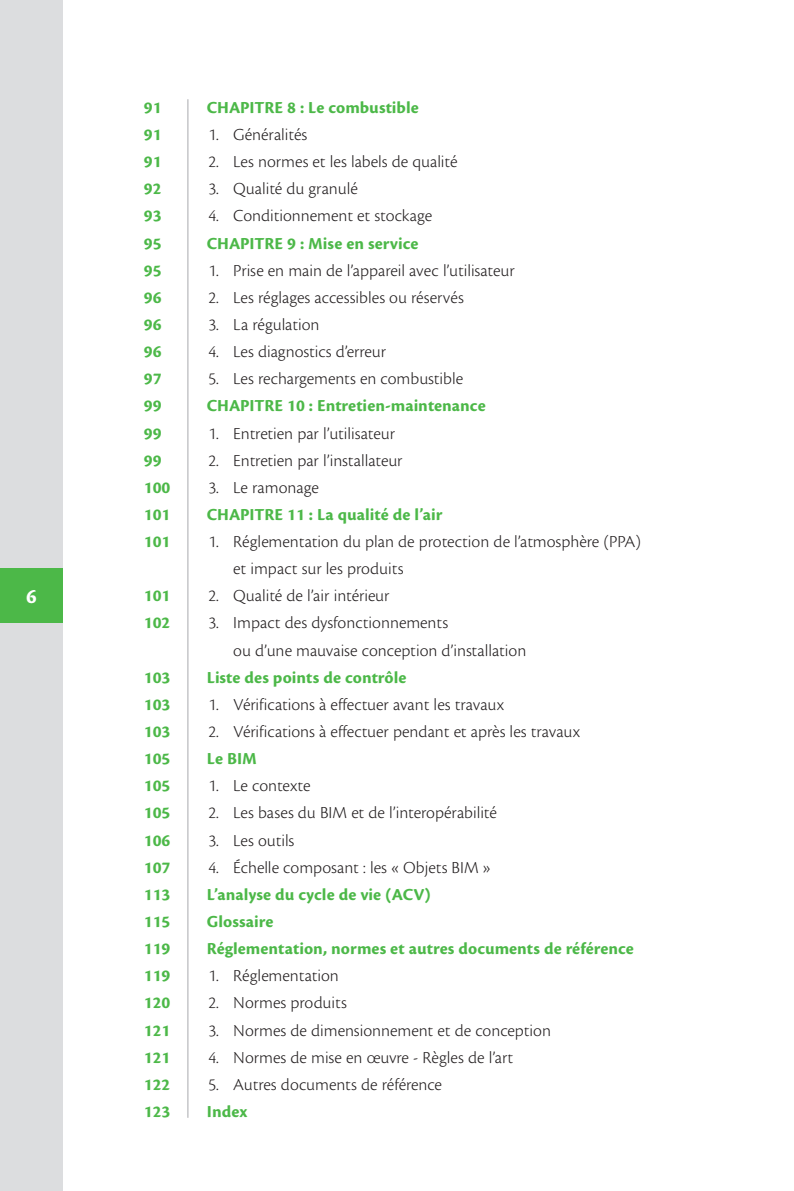
<style>
.page{position:relative;width:794px;height:1191px;background:#fff}
.page>*{position:absolute;margin:0;border:0;box-sizing:border-box;transform-origin:0 0}
.t1{font:21px "Cronos Pro Bold Capt";color:#fff}
.t2{font:17.5px/27.1px "Cronos Pro Lt Capt";color:#231f20}
.t3{font:17.5px "Cronos Pro Bold Capt";color:#4cb848}
</style>
<div class="page">
<div style="left:0;top:0;width:63px;height:1191px;background:#dcdddf"></div>
<div style="left:0;top:568px;width:63px;height:54px;background:#4cb848"></div>
<hr style="left:187px;top:99px;width:1px;height:1018px;background:#a8a9ad">
<p class="t1" style="left:26px;top:585px;width:12px">6</p>
<p class="t3" style="left:144px;top:97px;width:19px">91</p>
<p class="t3" style="left:207px;top:97px;width:213px">CHAPITRE 8 : Le combustible</p>
<p class="t3" style="left:144px;top:125px;width:19px">91</p>
<p class="t2" style="left:208px;top:121px;width:100px">1. Généralités</p>
<p class="t3" style="left:144px;top:152px;width:19px">91</p>
<p class="t2" style="left:208px;top:148px;width:251px">2. Les normes et les labels de qualité</p>
<p class="t3" style="left:144px;top:179px;width:19px">92</p>
<p class="t2" style="left:208px;top:175px;width:151px">3. Qualité du granulé</p>
<p class="t3" style="left:144px;top:206px;width:19px">93</p>
<p class="t2" style="left:208px;top:202px;width:225px">4. Conditionnement et stockage</p>
<p class="t3" style="left:144px;top:233px;width:19px">95</p>
<p class="t3" style="left:207px;top:233px;width:213px">CHAPITRE 9 : Mise en service</p>
<p class="t3" style="left:144px;top:260px;width:19px">95</p>
<p class="t2" style="left:208px;top:257px;width:308px">1. Prise en main de l’appareil avec l’utilisateur</p>
<p class="t3" style="left:144px;top:287px;width:19px">96</p>
<p class="t2" style="left:208px;top:284px;width:257px">2. Les réglages accessibles ou réservés</p>
<p class="t3" style="left:144px;top:314px;width:19px">96</p>
<p class="t2" style="left:208px;top:311px;width:113px">3. La régulation</p>
<p class="t3" style="left:144px;top:342px;width:19px">96</p>
<p class="t2" style="left:208px;top:338px;width:179px">4. Les diagnostics d’erreur</p>
<p class="t3" style="left:144px;top:369px;width:19px">97</p>
<p class="t2" style="left:208px;top:365px;width:256px">5. Les rechargements en combustible</p>
<p class="t3" style="left:144px;top:396px;width:19px">99</p>
<p class="t3" style="left:207px;top:396px;width:280px">CHAPITRE 10 : Entretien-maintenance</p>
<p class="t3" style="left:144px;top:423px;width:19px">99</p>
<p class="t2" style="left:208px;top:419px;width:188px">1. Entretien par l’utilisateur</p>
<p class="t3" style="left:144px;top:450px;width:19px">99</p>
<p class="t2" style="left:208px;top:446px;width:196px">2. Entretien par l’installateur</p>
<p class="t3" style="left:144px;top:477px;width:28px">100</p>
<p class="t2" style="left:208px;top:474px;width:112px">3. Le ramonage</p>
<p class="t3" style="left:144px;top:504px;width:28px">101</p>
<p class="t3" style="left:207px;top:504px;width:237px">CHAPITRE 11 : La qualité de l’air</p>
<p class="t3" style="left:144px;top:531px;width:28px">101</p>
<p class="t2" style="left:233px;top:528px;width:409px;text-indent:-25px">1. Réglementation du plan de protection de l’atmosphère (PPA) et impact sur les produits</p>
<p class="t3" style="left:144px;top:586px;width:28px">101</p>
<p class="t2" style="left:208px;top:582px;width:183px">2. Qualité de l’air intérieur</p>
<p class="t3" style="left:144px;top:613px;width:28px">102</p>
<p class="t2" style="left:233px;top:609px;width:295px;text-indent:-25px">3. Impact des dysfonctionnements<br>ou d’une mauvaise conception d’installation</p>
<p class="t3" style="left:144px;top:667px;width:28px">103</p>
<p class="t3" style="left:207px;top:667px;width:201px">Liste des points de contrôle</p>
<p class="t3" style="left:144px;top:694px;width:28px">103</p>
<p class="t2" style="left:208px;top:691px;width:297px">1. Vérifications à effectuer avant les travaux</p>
<p class="t3" style="left:144px;top:721px;width:28px">103</p>
<p class="t2" style="left:208px;top:718px;width:373px">2. Vérifications à effectuer pendant et après les travaux</p>
<p class="t3" style="left:144px;top:748px;width:28px">105</p>
<p class="t3" style="left:207px;top:748px;width:51px">Le BIM</p>
<p class="t3" style="left:144px;top:776px;width:28px">105</p>
<p class="t2" style="left:208px;top:772px;width:104px">1. Le contexte</p>
<p class="t3" style="left:144px;top:803px;width:28px">105</p>
<p class="t2" style="left:208px;top:799px;width:290px">2. Les bases du BIM et de l’interopérabilité</p>
<p class="t3" style="left:144px;top:830px;width:28px">106</p>
<p class="t2" style="left:208px;top:826px;width:88px">3. Les outils</p>
<p class="t3" style="left:144px;top:857px;width:28px">107</p>
<p class="t2" style="left:208px;top:853px;width:284px">4. Échelle composant : les «Objets BIM»</p>
<p class="t3" style="left:144px;top:884px;width:28px">113</p>
<p class="t3" style="left:207px;top:884px;width:225px">L’analyse du cycle de vie (ACV)</p>
<p class="t3" style="left:144px;top:911px;width:28px">115</p>
<p class="t3" style="left:207px;top:911px;width:68px">Glossaire</p>
<p class="t3" style="left:144px;top:938px;width:28px">119</p>
<p class="t3" style="left:207px;top:938px;width:428px">Réglementation, normes et autres documents de référence</p>
<p class="t3" style="left:144px;top:965px;width:28px">119</p>
<p class="t2" style="left:208px;top:962px;width:132px">1. Réglementation</p>
<p class="t3" style="left:144px;top:993px;width:28px">120</p>
<p class="t2" style="left:208px;top:989px;width:140px">2. Normes produits</p>
<p class="t3" style="left:144px;top:1020px;width:28px">121</p>
<p class="t2" style="left:208px;top:1016px;width:344px">3. Normes de dimensionnement et de conception</p>
<p class="t3" style="left:144px;top:1047px;width:28px">121</p>
<p class="t2" style="left:208px;top:1043px;width:306px">4. Normes de mise en œuvre - Règles de l’art</p>
<p class="t3" style="left:144px;top:1074px;width:28px">122</p>
<p class="t2" style="left:208px;top:1070px;width:235px">5. Autres documents de référence</p>
<p class="t3" style="left:144px;top:1101px;width:28px">123</p>
<p class="t3" style="left:207px;top:1101px;width:42px">Index</p>
</div>
